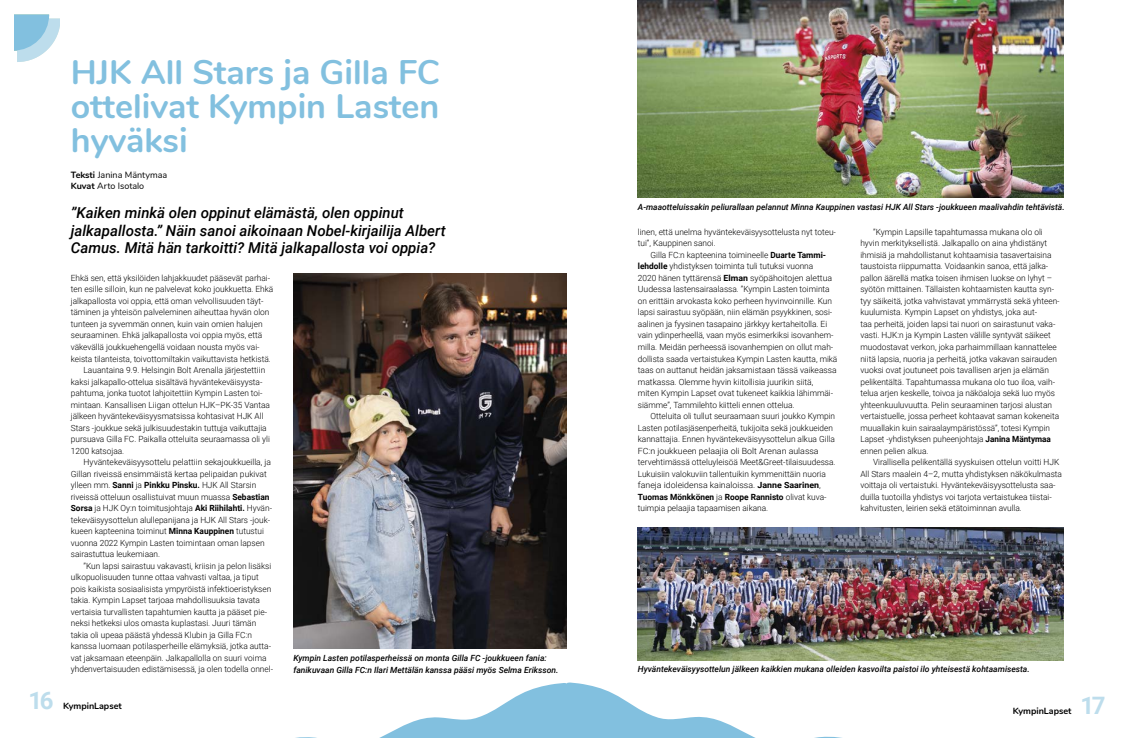
<style>
.page{position:relative;width:1134px;height:738px;background:#fff}
.page>*{position:absolute;margin:0;border:0;box-sizing:border-box;transform-origin:0 0}
.t1{font:700 34px/34px "Nunito";color:#82c0df;text-align:justify}
.t2{font:700 24px "Roboto";color:#bdddec}
.t3{font:italic 500 15px/17.5px "Roboto";color:#000}
.t4{font:9px/10.8px "Nunito";color:#000}
.t5{font:700 9px "Nunito";color:#000}
.t6{font:300 8.5px/11.5px "Roboto";color:#000}
.t7{font:italic 500 8.5px/12px "Roboto";color:#000}
.s1{font-weight:700}
</style>
<div class="page">
<svg style="left:14px;top:15px;width:46px;height:47px"></svg>
<img style="left:293px;top:273px;width:274px;height:374px">
<img style="left:638px;top:527px;width:425px;height:133px">
<img style="left:638px;top:0;width:425px;height:197px">
<svg style="left:295px;top:682px;width:547px;height:56px"></svg>
<h1 class="t1" style="left:71px;top:53px;width:371px">HJK All Stars ja Gilla FC ottelivat Kympin Lasten hyväksi</h1>
<p class="t4" style="left:71px;top:169px;width:98px"><span class="s1">Teksti</span> Janina Mäntymaa<br><span class="s1">Kuvat</span> Arto Isotalo</p>
<h3 class="t3" style="left:71px;top:203px;width:376px">”Kaiken minkä olen oppinut elämästä, olen oppinut jalkapallosta.” Näin sanoi aikoinaan Nobel-kirjailija Albert<br>Camus. Mitä hän tarkoitti? Mitä jalkapallosta voi oppia?</h3>
<p class="t6" style="left:71px;top:271px;width:201px">Ehkä sen, että yksilöiden lahjakkuudet pääsevät parhai-</p>
<p class="t6" style="left:71px;top:283px;width:204px">ten esille silloin, kun ne palvelevat koko joukkuetta. Ehkä</p>
<p class="t6" style="left:71px;top:294px;width:194px">jalkapallosta voi oppia, että oman velvollisuuden täyt-</p>
<p class="t6" style="left:71px;top:306px;width:200px">täminen ja yhteisön palveleminen aiheuttaa hyvän olon</p>
<p class="t6" style="left:71px;top:317px;width:193px">tunteen ja syvemmän onnen, kuin vain omien halujen</p>
<p class="t6" style="left:71px;top:329px;width:193px">seuraaminen. Ehkä jalkapallosta voi oppia myös, että</p>
<p class="t6" style="left:71px;top:340px;width:190px">väkevällä joukkuehengellä voidaan nousta myös vai-</p>
<p class="t6" style="left:71px;top:352px;width:202px">keista tilanteista, toivottomiltakin vaikuttavista hetkistä.</p>
<p class="t6" style="left:84px;top:363px;width:183px">Lauantaina 9.9. Helsingin Bolt Arenalla järjestettiin</p>
<p class="t6" style="left:71px;top:375px;width:193px">kaksi jalkapallo-ottelua sisältävä hyväntekeväisyysta-</p>
<p class="t6" style="left:71px;top:386px;width:193px">pahtuma, jonka tuotot lahjoitettiin Kympin Lasten toi-</p>
<p class="t6" style="left:71px;top:398px;width:201px">mintaan. Kansallisen Liigan ottelun HJK–PK-35 Vantaa</p>
<p class="t6" style="left:71px;top:409px;width:194px">jälkeen hyväntekeväisyysmatsissa kohtasivat HJK All</p>
<p class="t6" style="left:71px;top:421px;width:197px">Stars -joukkue sekä julkisuudestakin tuttuja vaikuttajia</p>
<p class="t6" style="left:71px;top:432px;width:201px">pursuava Gilla FC. Paikalla otteluita seuraamassa oli yli</p>
<p class="t6" style="left:71px;top:444px;width:55px">1200 katsojaa.</p>
<p class="t6" style="left:84px;top:455px;width:189px">Hyväntekeväisyysottelu pelattiin sekajoukkueilla, ja</p>
<p class="t6" style="left:71px;top:467px;width:197px">Gillan riveissä ensimmäistä kertaa pelipaidan pukivat</p>
<p class="t6" style="left:71px;top:478px;width:187px">ylleen mm. <span class="s1">Sanni</span> ja <span class="s1">Pinkku Pinsku.</span> HJK All Starsin</p>
<p class="t6" style="left:71px;top:490px;width:200px">riveissä otteluun osallistuivat muun muassa <span class="s1">Sebastian</span></p>
<p class="t6" style="left:71px;top:501px;width:203px"><span class="s1">Sorsa</span> ja HJK Oy:n toimitusjohtaja <span class="s1">Aki Riihilahti.</span> Hyvän-</p>
<p class="t6" style="left:71px;top:513px;width:201px">tekeväisyysottelun alullepanijana ja HJK All Stars -jouk-</p>
<p class="t6" style="left:71px;top:524px;width:195px">kueen kapteenina toiminut <span class="s1">Minna Kauppinen</span> tutustui</p>
<p class="t6" style="left:71px;top:536px;width:195px">vuonna 2022 Kympin Lasten toimintaan oman lapsen</p>
<p class="t6" style="left:71px;top:547px;width:91px">sairastuttua leukemiaan.</p>
<p class="t6" style="left:84px;top:559px;width:189px">”Kun lapsi sairastuu vakavasti, kriisin ja pelon lisäksi</p>
<p class="t6" style="left:71px;top:570px;width:189px">ulkopuolisuuden tunne ottaa vahvasti valtaa, ja tiput</p>
<p class="t6" style="left:71px;top:582px;width:202px">pois kaikista sosiaalisista ympyröistä infektioeristyksen</p>
<p class="t6" style="left:71px;top:593px;width:191px">takia. Kympin Lapset tarjoaa mahdollisuuksia tavata</p>
<p class="t6" style="left:71px;top:605px;width:198px">vertaisia turvallisten tapahtumien kautta ja pääset pie-</p>
<p class="t6" style="left:71px;top:616px;width:187px">neksi hetkeksi ulos omasta kuplastasi. Juuri tämän</p>
<p class="t6" style="left:71px;top:628px;width:183px">takia oli upeaa päästä yhdessä Klubin ja Gilla FC:n</p>
<p class="t6" style="left:71px;top:639px;width:202px">kanssa luomaan potilasperheille elämyksiä, jotka autta-</p>
<p class="t6" style="left:71px;top:651px;width:197px">vat jaksamaan eteenpäin. Jalkapallolla on suuri voima</p>
<p class="t6" style="left:71px;top:662px;width:204px">yhdenvertaisuuden edistämisessä, ja olen todella onnel-</p>
<h2 class="t2" style="left:28px;top:682px;width:27px">16</h2>
<p class="t5" style="left:63px;top:698px;width:60px">KympinLapset</p>
<p class="t7" style="left:293px;top:650px;width:267px">Kympin Lasten potilasperheissä on monta Gilla FC -joukkueen fania: fanikuvaan Gilla FC:n Ilari Mettälän kanssa pääsi myös Selma Eriksson.</p>
<p class="t7" style="left:638px;top:201px;width:428px">A-maaotteluissakin peliurallaan pelannut Minna Kauppinen vastasi HJK All Stars -joukkueen maalivahdin tehtävistä.</p>
<p class="t6" style="left:638px;top:225px;width:200px">linen, että unelma hyväntekeväisyysottelusta nyt toteu&shy;tui”, Kauppinen sanoi.</p>
<p class="t6" style="left:638px;top:248px;width:201px;text-indent:13px">Gilla FC:n kapteenina toimineelle <span class="s1">Duarte Tammi&shy;lehdolle</span> yhdistyksen toiminta tuli tutuksi vuonna<br>2020 hänen tyttärensä <span class="s1">Elman</span> syöpähoitojen alettua Uudessa lastensairaalassa. ”Kympin Lasten toiminta on erittäin arvokasta koko perheen hyvinvoinnille. Kun lapsi sairastuu syöpään, niin elämän psyykkinen, sosi&shy;aalinen ja fyysinen tasapaino järkkyy kertaheitolla. Ei vain ydinperheellä, vaan myös esimerkiksi isovanhem&shy;milla. Meidän perheessä isovanhempien on ollut mah&shy;dollista saada vertaistukea Kympin Lasten kautta, mikä taas on auttanut heidän jaksamistaan tässä vaikeassa matkassa. Olemme hyvin kiitollisia juurikin siitä,<br>miten Kympin Lapset ovat tukeneet kaikkia lähimmäi&shy;siämme”, Tammilehto kiitteli ennen ottelua.</p>
<p class="t6" style="left:638px;top:409px;width:199px;text-indent:13px">Otteluita oli tullut seuraamaan suuri joukko Kympin Lasten potilasjäsenperheitä, tukijoita sekä joukkueiden kannattajia. Ennen hyväntekeväisyysottelun alkua Gilla FC:n joukkueen pelaajia oli Bolt Arenan aulassa tervehtimässä otteluyleisöä Meet&amp;Greet-tilaisuudessa.<br>Lukuisiin valokuviin tallentuikin kymmenittäin nuoria faneja idoleidensa kainaloissa. <span class="s1">Janne Saarinen</span>, <span class="s1">Tuomas Mönkkönen</span> ja <span class="s1">Roope Rannisto</span> olivat kuva&shy;tuimpia pelaajia tapaamisen aikana.</p>
<p class="t6" style="left:860px;top:225px;width:201px;text-indent:13px">”Kympin Lapsille tapahtumassa mukana olo oli hyvin merkityksellistä. Jalkapallo on aina yhdistänyt ihmisiä ja mahdollistanut kohtaamisia tasavertaisina taustoista riippumatta. Voidaankin sanoa, että jalka&shy;pallon äärellä matka toisen ihmisen luokse on lyhyt – syötön mittainen. Tällaisten kohtaamisten kautta syn&shy;tyy säikeitä, jotka vahvistavat ymmärrystä sekä yhteen&shy;kuulumista. Kympin Lapset on yhdistys, joka aut-<br>taa perheitä, joiden lapsi tai nuori on sairastunut vaka&shy;vasti. HJK:n ja Kympin Lasten välille syntyvät säikeet muodostavat verkon, joka parhaimmillaan kannattelee niitä lapsia, nuoria ja perheitä, jotka vakavan sairauden vuoksi ovat joutuneet pois tavallisen arjen ja elämän pelikentältä. Tapahtumassa mukana olo tuo iloa, vaih&shy;telua arjen keskelle, toivoa ja näköaloja sekä luo myös yhteenkuuluvuutta. Pelin seuraaminen tarjosi alustan vertaistuelle, jossa perheet kohtaavat saman kokeneita muuallakin kuin sairaalaympäristössä”, totesi Kympin Lapset -yhdistyksen puheenjohtaja <span class="s1">Janina Mäntymaa </span>ennen pelien alkua.</p>
<p class="t6" style="left:860px;top:455px;width:203px;text-indent:13px">Virallisella pelikentällä syyskuisen ottelun voitti HJK All Stars maalein 4–2, mutta yhdistyksen näkökulmasta voittaja oli vertaistuki. Hyväntekeväisyysottelusta saa&shy;duilla tuotoilla yhdistys voi tarjota vertaistukea tiistai&shy;kahvitusten, leirien sekä etätoiminnan avulla.</p>
<p class="t7" style="left:638px;top:662px;width:393px">Hyväntekeväisyysottelun jälkeen kaikkien mukana olleiden kasvoilta paistoi ilo yhteisestä kohtaamisesta.</p>
<p class="t5" style="left:1013px;top:704px;width:60px">KympinLapset</p>
<h2 class="t2" style="left:1080px;top:688px;width:27px">17</h2>
</div>
